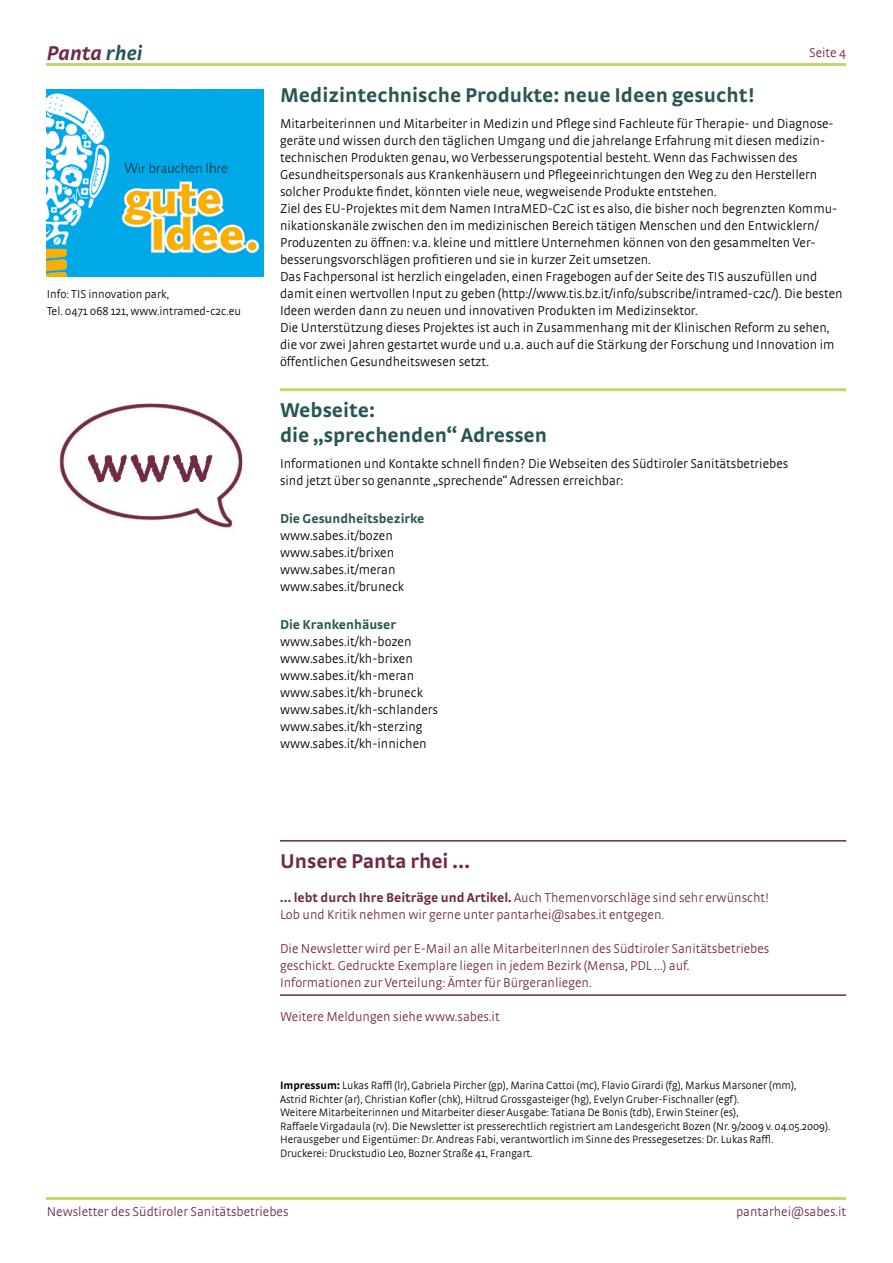
<style>
.page{position:relative;width:893px;height:1263px;background:#fff}
.page>*{position:absolute;margin:0;border:0;box-sizing:border-box;transform-origin:0 0}
.t1{font:700 21px/25.5px "Strada OT";color:#275553}
.t2{font:700 21px "Strada OT";color:#6e2a45}
.t3{font:italic 700 21px "Strada OT";color:#6e2a45}
.t4{font:300 13.5px/17px "Strada OT";color:#000}
.t5{font:300 13.5px/17px "Strada OT";color:#6e2a45}
.t6{font:700 13.5px "Strada OT";color:#275553}
.t7{font:300 12px/17px "Strada OT";color:#000}
.t8{font:300 11.25px/13.5px "Strada OT";color:#000}
.s1{color:#275553}
.s2{font-weight:700}
</style>
<div class="page">
<img style="left:59px;top:403px;width:184px;height:125px">
<img style="left:47px;top:89px;width:216px;height:187px">
<hr style="left:47px;top:1197px;width:799px;height:2px;background:#c5d76a">
<hr style="left:47px;top:64px;width:799px;height:2px;background:#c5d76a">
<hr style="left:280px;top:388px;width:566px;height:3px;background:#c5d76a">
<hr style="left:280px;top:840px;width:566px;height:1px;background:#6e2a45">
<hr style="left:280px;top:994px;width:566px;height:2px;background:#6e2a45">
<h1 class="t3" style="left:47px;top:40px;width:97px">Panta <span class="s1">rhei</span></h1>
<p class="t5" style="left:809px;top:45px;width:39px">Seite 4</p>
<h1 class="t1" style="left:280px;top:82px;width:476px">Medizintechnische Produkte: neue Ideen gesucht!</h1>
<p class="t4" style="left:280px;top:115px;width:564px">Mitarbeiterinnen und Mitarbeiter in Medizin und Pflege sind Fachleute für Therapie- und Diagnose&shy;geräte und wissen durch den täglichen Umgang und die jahrelange Erfahrung mit diesen medizin&shy;technischen Produkten genau, wo Verbesserungspotential besteht. Wenn das Fachwissen des Gesundheitspersonals aus Krankenhäusern und Pflegeeinrichtungen den Weg zu den Herstellern solcher Produkte findet, könnten viele neue, wegweisende Produkte entstehen.<br>Ziel des EU-Projektes mit dem Namen IntraMED-C2C ist es also, die bisher noch begrenzten Kommu&shy;nikationskanäle zwischen den im medizinischen Bereich tätigen Menschen und den Entwicklern/ Produzenten zu öffnen: v.a. kleine und mittlere Unternehmen können von den gesammelten Ver&shy;besserungsvorschlägen profitieren und sie in kurzer Zeit umsetzen.<br>Das Fachpersonal ist herzlich eingeladen, einen Fragebogen auf der Seite des TIS auszufüllen und damit einen wertvollen Input zu geben (http://www.tis.bz.it/info/subscribe/intramed-c2c/). Die besten Ideen werden dann zu neuen und innovativen Produkten im Medizinsektor.<br>Die Unterstützung dieses Projektes ist auch in Zusammenhang mit der Klinischen Reform zu sehen, die vor zwei Jahren gestartet wurde und u.a. auch auf die Stärkung der Forschung und Innovation im öffentlichen Gesundheitswesen setzt.</p>
<h1 class="t1" style="left:280px;top:397px;width:269px">Webseite:<br>die „sprechenden“ Adressen</h1>
<p class="t4" style="left:280px;top:455px;width:510px">Informationen und Kontakte schnell finden? Die Webseiten des Südtiroler Sanitätsbetriebes sind jetzt über so genannte „sprechende“ Adressen erreichbar:</p>
<p class="t6" style="left:280px;top:510px;width:146px">Die Gesundheitsbezirke</p>
<p class="t4" style="left:280px;top:527px;width:126px">www.sabes.it/bozen www.sabes.it/brixen www.sabes.it/meran www.sabes.it/bruneck</p>
<p class="t6" style="left:280px;top:617px;width:117px">Die Krankenhäuser</p>
<p class="t4" style="left:280px;top:634px;width:159px">www.sabes.it/kh-bozen www.sabes.it/kh-brixen www.sabes.it/kh-meran www.sabes.it/kh-bruneck www.sabes.it/kh-schlanders www.sabes.it/kh-sterzing www.sabes.it/kh-innichen</p>
<p class="t7" style="left:47px;top:285px;width:196px">Info: TIS innovation park,<br>Tel. 0471 068 121, www.intramed-c2c.eu</p>
<h1 class="t2" style="left:280px;top:848px;width:191px">Unsere Panta rhei …</h1>
<p class="t5" style="left:280px;top:889px;width:490px"><span class="s2">… lebt durch Ihre Beiträge und Artikel.</span> Auch Themenvorschläge sind sehr erwünscht!<br>Lob und Kritik nehmen wir gerne unter pantarhei@sabes.it entgegen.</p>
<p class="t5" style="left:280px;top:940px;width:491px">Die Newsletter wird per E-Mail an alle MitarbeiterInnen des Südtiroler Sanitätsbetriebes geschickt. Gedruckte Exemplare liegen in jedem Bezirk (Mensa, PDL …) auf.<br>Informationen zur Verteilung: Ämter für Bürgeranliegen.</p>
<p class="t5" style="left:280px;top:1008px;width:221px">Weitere Meldungen siehe www.sabes.it</p>
<p class="t8" style="left:280px;top:1079px;width:552px"><span class="s2">Impressum:</span> Lukas Raffl (lr), Gabriela Pircher (gp), Marina Cattoi (mc), Flavio Girardi (fg), Markus Marsoner (mm),<br>Astrid Richter (ar), Christian Kofler (chk), Hiltrud Grossgasteiger (hg), Evelyn Gruber-Fischnaller (egf).<br>Weitere Mitarbeiterinnen und Mitarbeiter dieser Ausgabe: Tatiana De Bonis (tdb), Erwin Steiner (es),<br>Raffaele Virgadaula (rv). Die Newsletter ist presserechtlich registriert am Landesgericht Bozen (Nr. 9/2009 v. 04.05.2009).<br>Herausgeber und Eigentümer: Dr. Andreas Fabi, verantwortlich im Sinne des Pressegesetzes: Dr. Lukas Raffl.<br>Druckerei: Druckstudio Leo, Bozner Straße 41, Frangart.</p>
<p class="t5" style="left:47px;top:1203px;width:243px">Newsletter des Südtiroler Sanitätsbetriebes</p>
<p class="t5" style="left:736px;top:1203px;width:112px">pantarhei@sabes.it</p>
</div>
